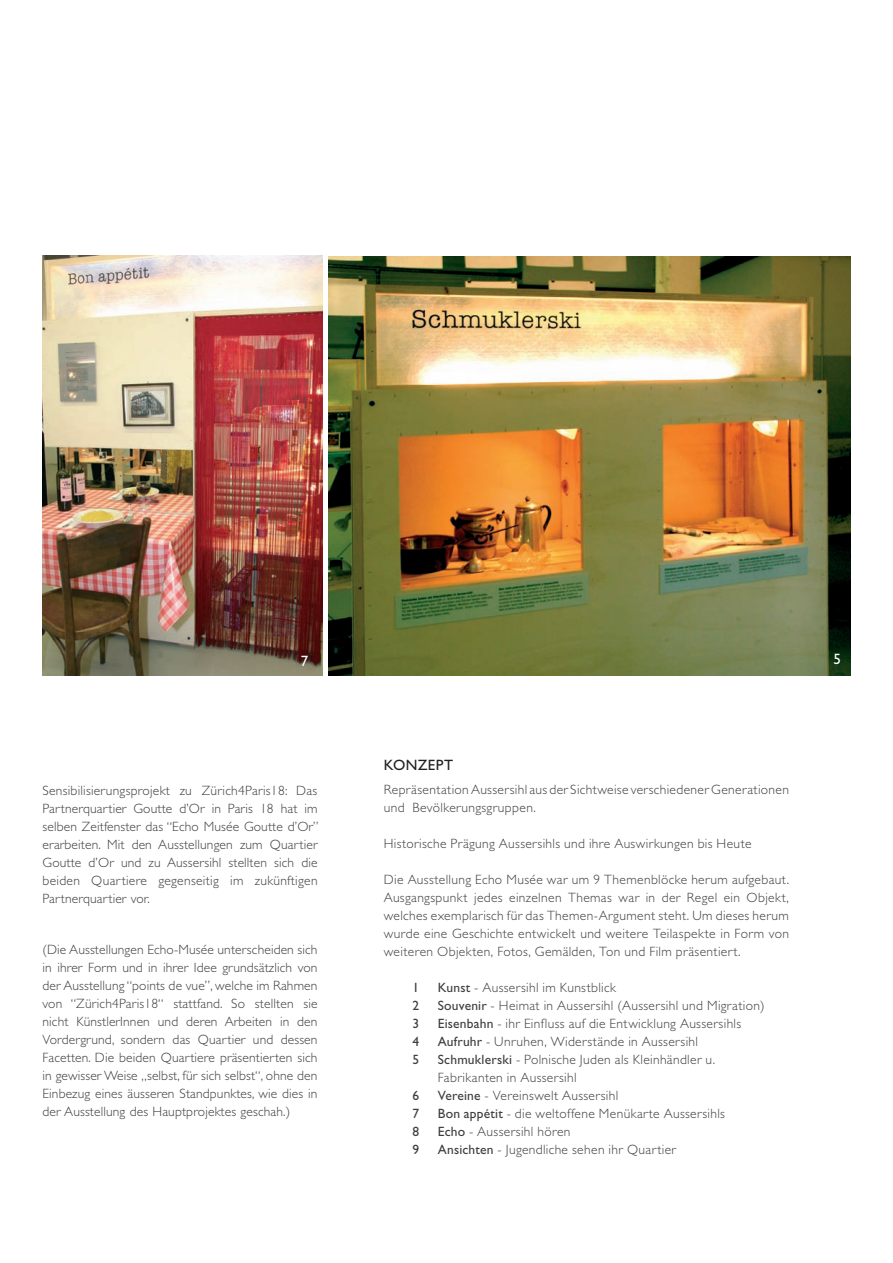
<style>
.page{position:relative;width:893px;height:1263px;background:#fff}
.page>*{position:absolute;margin:0;border:0;box-sizing:border-box;transform-origin:0 0}
.t1{font:15px "Gill Sans";letter-spacing:.02em;color:#231f20}
.t2{font:15px "Gill Sans";color:#fff}
.t3{font:300 13.5px/18px "Gill Sans";letter-spacing:.025em;color:#3e3e3f;text-align:justify}
.t4{font:13.5px/18px "Gill Sans";color:#3e3e3f;text-align:justify}
.s1{font-weight:400}
</style>
<div class="page">
<img style="left:329px;top:256px;width:521px;height:419px">
<img style="left:43px;top:255px;width:280px;height:420px">
<p class="t2" style="left:301px;top:652px;width:9px">7</p>
<p class="t3" style="left:43px;top:781px;width:278px">Sensibilisierungsprojekt zu Zürich4Paris18: Das Partnerquartier Goutte d’Or in Paris 18 hat im selben Zeitfenster das “Echo Musée Goutte d’Or” erarbeiten. Mit den Ausstellungen zum Quartier Goutte d’Or und zu Aussersihl stellten sich die beiden Quartiere gegenseitig im zukünftigen Partnerquartier vor.</p>
<p class="t3" style="left:43px;top:940px;width:276px">(Die Ausstellungen Echo-Musée unterscheiden sich in ihrer Form und in ihrer Idee grundsätzlich von der Ausstellung “points de vue”, welche im Rahmen von “Zürich4Paris18“ stattfand. So stellten sie nicht KünstlerInnen und deren Arbeiten in den Vordergrund, sondern das Quartier und dessen Facetten. Die beiden Quartiere präsentierten sich in gewisser Weise „selbst, für sich selbst“, ohne den Einbezug eines äusseren Standpunktes, wie dies in der Ausstellung des Hauptprojektes geschah.)</p>
<p class="t1" style="left:384px;top:756px;width:71px">KONZEPT</p>
<p class="t3" style="left:384px;top:781px;width:407px">Repräsentation Aussersihl aus der Sichtweise verschiedener Generationen und Bevölkerungsgruppen.</p>
<p class="t3" style="left:384px;top:835px;width:369px">Historische Prägung Aussersihls und ihre Auswirkungen bis Heute</p>
<p class="t3" style="left:384px;top:871px;width:407px">Die Ausstellung Echo Musée war um 9 Themenblöcke herum aufgebaut.<br>Ausgangspunkt jedes einzelnen Themas war in der Regel ein Objekt, welches exemplarisch für das Themen-Argument steht. Um dieses herum wurde eine Geschichte entwickelt und weitere Teilaspekte in Form von weiteren Objekten, Fotos, Gemälden, Ton und Film präsentiert.</p>
<p class="t3" style="left:438px;top:978px;width:328px;text-align:left"><span class="s1">Kunst</span> - Aussersihl im Kunstblick<br><span class="s1">Souvenir</span> - Heimat in Aussersihl (Aussersihl und Migration)<br><span class="s1">Eisenbahn</span> - ihr Einfluss auf die Entwicklung Aussersihls <span class="s1">Aufruhr</span> - Unruhen, Widerstände in Aussersihl <span class="s1">Schmuklerski</span> - Polnische Juden als Kleinhändler u.<br>Fabrikanten in Aussersihl<br><span class="s1">Vereine</span> - Vereinswelt Aussersihl<br><span class="s1">Bon appétit</span> - die weltoffene Menükarte Aussersihls<br><span class="s1">Echo</span> - Aussersihl hören<br><span class="s1">Ansichten</span> - Jugendliche sehen ihr Quartier</p>
<p class="t4" style="left:412px;top:978px;width:8px">1<br>2<br>3<br>4<br>5</p>
<p class="t4" style="left:412px;top:1086px;width:8px">6<br>7<br>8<br>9</p>
<p class="t2" style="left:834px;top:650px;width:9px">5</p>
</div>
